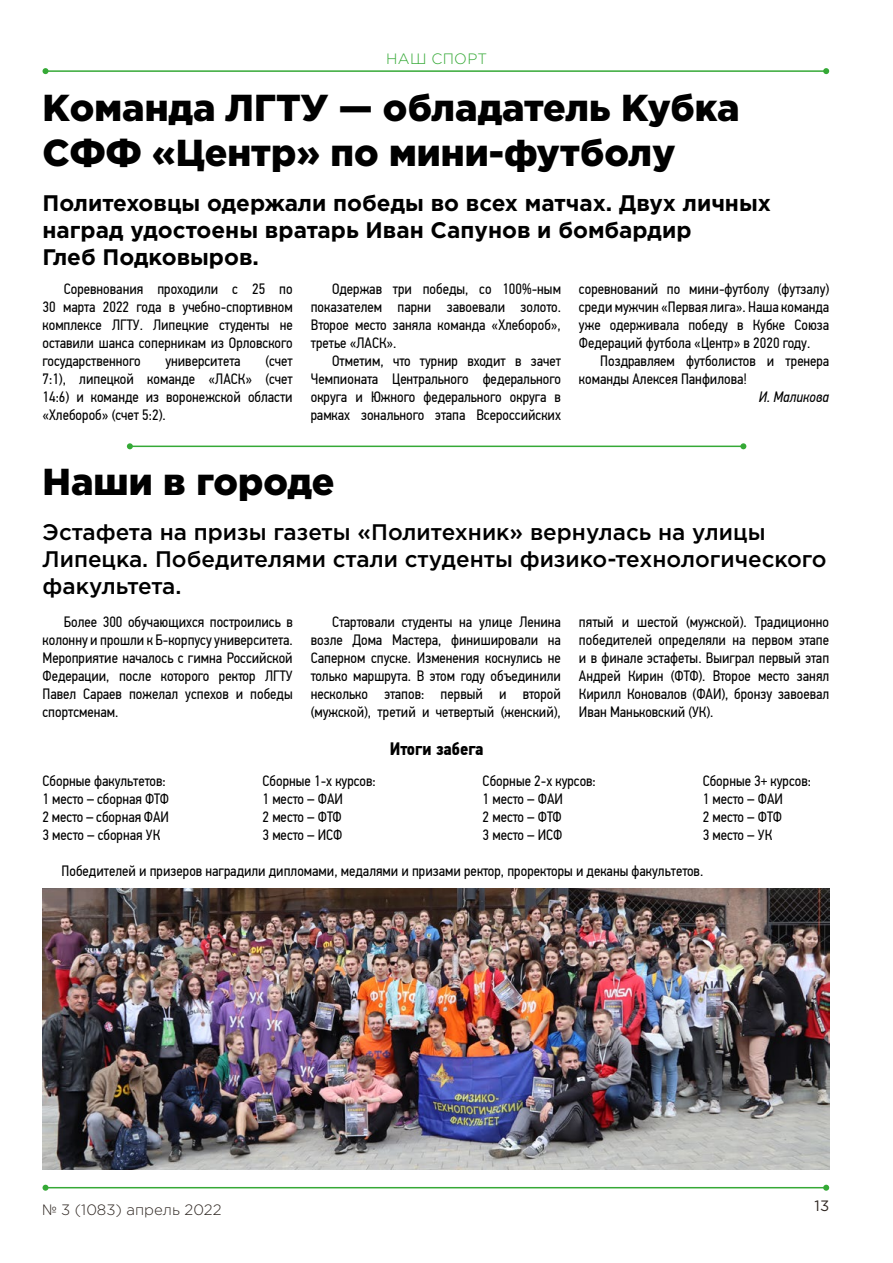
<style>
.page{position:relative;width:893px;height:1263px;background:#fff}
.page>*{position:absolute;margin:0;border:0;box-sizing:border-box;transform-origin:0 0}
.t1{font:900 37.5px/45px "Gotham Pro";color:#000}
.t2{font:500 22.5px/27px "Gotham Pro";color:#000}
.t3{font:700 22.5px/27px "Gotham Pro";color:#000}
.t4{font:700 18px "PF Din Text Cond Pro";color:#000}
.t5{font:15px/18px "PF Din Text Cond Pro";color:#000;text-align:justify}
.t6{font:300 15px "Gotham Pro";color:#2f2722}
.t7{font:italic 15px "PF Din Text Cond Pro";color:#000}
.t8{font:300 15px "Gotham Pro";letter-spacing:.02em;color:#35a936}
.t9{font:15px "Gotham Pro";color:#2f2722}
</style>
<div class="page">
<hr style="left:46px;top:70px;width:780px;height:2px;background:#35a936">
<svg style="left:43px;top:68px;width:6px;height:6px"></svg>
<svg style="left:823px;top:68px;width:6px;height:6px"></svg>
<hr style="left:46px;top:1187px;width:780px;height:1px;background:#35a936">
<svg style="left:43px;top:1185px;width:6px;height:6px"></svg>
<svg style="left:823px;top:1185px;width:6px;height:6px"></svg>
<img style="left:42px;top:889px;width:788px;height:280px">
<hr style="left:130px;top:446px;width:613px;height:1px;background:#35a936">
<svg style="left:127px;top:443px;width:6px;height:6px"></svg>
<svg style="left:740px;top:443px;width:6px;height:6px"></svg>
<p class="t8" style="left:386px;top:50px;width:102px">НАШ СПОРТ</p>
<h1 class="t1" style="left:43px;top:84px;width:699px">Команда ЛГТУ — обладатель Кубка<br>СФФ «Центр» по мини-футболу</h1>
<h2 class="t3" style="left:43px;top:189px;width:730px">Политеховцы одержали победы во всех матчах. Двух личных наград удостоены вратарь Иван Сапунов и бомбардир<br>Глеб Подковыров.</h2>
<p class="t5" style="left:43px;top:280px;width:252px;text-indent:21px">Соревнования проходили с 25 по 30 марта 2022 года в учебно-спортивном комплексе ЛГТУ. Липецкие студенты не оставили шанса соперникам из Орловского государственного</p>
<p class="t5" style="left:43px;top:352px;width:252px;text-indent:223px">(счет 7:1), липецкой команде «ЛАСК» (счет 14:6) и команде из воронежской области «Хлебороб» (счет 5:2).</p>
<p class="t5" style="left:165px;top:352px;width:77px">университета</p>
<p class="t5" style="left:311px;top:280px;width:252px;text-indent:21px">Одержав три победы, со 100%-ным показателем парни завоевали золото.<br>Второе место заняла команда «Хлебороб», третье «ЛАСК».</p>
<p class="t5" style="left:311px;top:352px;width:252px;text-indent:21px">Отметим, что турнир входит в зачет Чемпионата Центрального федерального округа и Южного федерального округа в рамках зонального этапа Всероссийских</p>
<p class="t5" style="left:579px;top:280px;width:252px">соревнований по мини-футболу (футзалу) среди мужчин «Первая лига». Наша команда уже одерживала победу в Кубке Союза Федераций футбола «Центр» в 2020 году.</p>
<p class="t5" style="left:579px;top:352px;width:252px;text-indent:21px">Поздравляем футболистов и тренера команды Алексея Панфилова!</p>
<p class="t7" style="left:759px;top:388px;width:72px">И. Маликова</p>
<h1 class="t1" style="left:43px;top:458px;width:294px">Наши в городе</h1>
<h2 class="t2" style="left:43px;top:518px;width:785px">Эстафета на призы газеты «Политехник» вернулась на улицы<br>Липецка. Победителями стали студенты физико-технологического факультета.</h2>
<p class="t5" style="left:43px;top:613px;width:252px;text-indent:21px">Более 300 обучающихся построились в колонну и прошли к Б-корпусу университета.<br>Мероприятие началось с гимна Российской Федерации, после которого ректор ЛГТУ Павел Сараев пожелал успехов и победы спортсменам.</p>
<p class="t5" style="left:311px;top:613px;width:252px;text-indent:21px">Стартовали студенты на улице Ленина возле Дома Мастера, финишировали на Саперном спуске. Изменения коснулись не только маршрута. В этом году объединили несколько этапов: первый и второй (мужской), третий и четвертый (женский),</p>
<p class="t5" style="left:579px;top:613px;width:252px">пятый и шестой (мужской). Традиционно победителей определяли на первом этапе и в финале эстафеты. Выиграл первый этап Андрей Кирин (ФТФ). Второе место занял Кирилл Коновалов (ФАИ), бронзу завоевал Иван Маньковский (УК).</p>
<p class="t4" style="left:390px;top:738px;width:95px">Итоги забега</p>
<p class="t5" style="left:43px;top:772px;width:128px;text-align:left">Сборные факультетов:<br>1 место – сборная ФТФ<br>2 место – сборная ФАИ<br>3 место – сборная УК</p>
<p class="t5" style="left:263px;top:772px;width:115px;text-align:left">Сборные 1-х курсов:<br>1 место – ФАИ<br>2 место – ФТФ<br>3 место – ИСФ</p>
<p class="t5" style="left:483px;top:772px;width:115px;text-align:left">Сборные 2-х курсов:<br>1 место – ФАИ<br>2 место – ФТФ<br>3 место – ИСФ</p>
<p class="t5" style="left:703px;top:772px;width:110px;text-align:left">Сборные 3+ курсов:<br>1 место – ФАИ<br>2 место – ФТФ<br>3 место – УК</p>
<p class="t5" style="left:62px;top:861px;width:643px">Победителей и призеров наградили дипломами, медалями и призами ректор, проректоры и деканы факультетов.</p>
<p class="t6" style="left:42px;top:1202px;width:181px">№ 3 (1083) апрель 2022</p>
<p class="t9" style="left:815px;top:1197px;width:16px">13</p>
</div>
